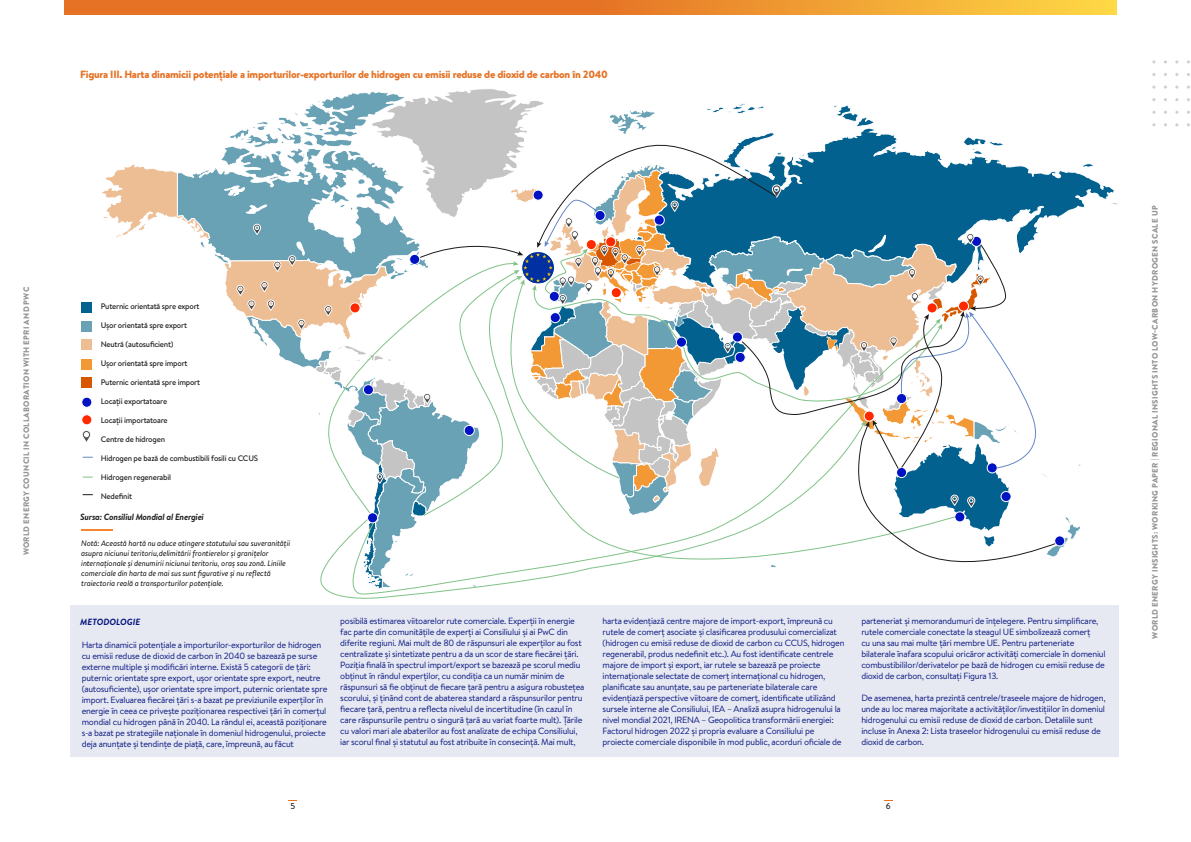
<style>
.page{position:relative;width:1191px;height:842px;background:#fff}
.page>*{position:absolute;margin:0;border:0;box-sizing:border-box;transform-origin:0 0}
.t1{font:900 10.5px "Brandon Text";letter-spacing:-.025em;color:#e57225}
.t2{font:9px/11px "Brandon Text";letter-spacing:-.025em;color:#08167f}
.t3{font:italic 700 9px "Brandon Text";letter-spacing:-.025em;color:#232323}
.t4{font:italic 700 9px "Brandon Text";color:#08167f}
.t5{font:500 8.5px "Brandon Text";color:#232323}
.t6{font:8.3px/16.6px "Brandon Text";color:#242424}
.t7{font:italic 8px/10px "Brandon Text";letter-spacing:-.01em;color:#000}
.t8{font:500 8px "Brandon Text";letter-spacing:-.025em;color:#232323}
.t9{font:900 8px "Brandon Text";letter-spacing:.035em;color:#949494}
</style>
<div class="page">
<svg style="left:590px;top:0;width:526px;height:15px;background:#f1a535"></svg>
<div style="left:65px;top:0;width:525px;height:15px;background:#e57225"></div>
<hr style="left:81px;top:529px;width:32px;height:2px;background:#fa8530">
<div style="left:70px;top:605px;width:1048px;height:152px;background:#e6e8f2"></div>
<svg style="left:221px;top:134px;width:15px;height:29px"></svg>
<svg style="left:102px;top:163px;width:134px;height:145px"></svg>
<svg style="left:1085px;top:163px;width:31px;height:42px"></svg>
<div style="left:82px;top:397px;width:10px;height:10px;background:#0012c2;border-radius:50%"></div>
<div style="left:81px;top:397px;width:11px;height:11px;border:1px solid #fff;border-radius:50%"></div>
<div style="left:82px;top:415px;width:10px;height:10px;background:#ff2900;border-radius:50%"></div>
<div style="left:81px;top:414px;width:11px;height:11px;border:1px solid #fff;border-radius:50%"></div>
<div style="left:82px;top:303px;width:10px;height:10px;background:#03618f"></div>
<div style="left:82px;top:321px;width:10px;height:10px;background:#69a1b5"></div>
<div style="left:82px;top:340px;width:10px;height:10px;background:#edbd94"></div>
<div style="left:82px;top:359px;width:10px;height:10px;background:#f29936"></div>
<div style="left:82px;top:378px;width:10px;height:10px;background:#d65700"></div>
<svg style="left:82px;top:431px;width:9px;height:11px"></svg>
<svg style="left:236px;top:89px;width:849px;height:502px"></svg>
<div style="left:864px;top:411px;width:10px;height:10px;background:#ff2900;border-radius:50%"></div>
<div style="left:863px;top:411px;width:11px;height:11px;border:1px solid #fff;border-radius:50%"></div>
<div style="left:97px;top:304px;width:116px;height:197px;background:#fff"></div>
<p class="t9" style="left:21px;top:555px;width:270px;rotate:-90deg">WORLD ENERGY COUNCIL IN COLLABORATION WITH EPRI AND PWC</p>
<p class="t1" style="left:80px;top:66px;width:529px">Figura III. Harta dinamicii potențiale a importurilor-exporturilor de hidrogen cu emisii reduse de dioxid de carbon în 2040</p>
<p class="t8" style="left:101px;top:301px;width:100px">Puternic orientată spre export</p>
<p class="t8" style="left:101px;top:320px;width:88px">Ușor orientată spre export</p>
<p class="t8" style="left:101px;top:339px;width:74px">Neutră (autosuficient)</p>
<p class="t8" style="left:101px;top:358px;width:88px">Ușor orientată spre import</p>
<p class="t8" style="left:101px;top:377px;width:101px">Puternic orientată spre import</p>
<p class="t8" style="left:101px;top:396px;width:68px">Locații exportatoare</p>
<p class="t8" style="left:101px;top:415px;width:68px">Locații importatoare</p>
<p class="t8" style="left:101px;top:434px;width:66px">Centre de hidrogen</p>
<p class="t8" style="left:101px;top:453px;width:159px">Hidrogen pe bază de combustibili fosili cu CCUS</p>
<p class="t8" style="left:101px;top:472px;width:72px">Hidrogen regenerabil</p>
<p class="t8" style="left:101px;top:491px;width:33px">Nedefinit</p>
<p class="t6" style="left:100px;top:299px;width:92px">Strongly export-oriented</p>
<p class="t6" style="left:100px;top:318px;width:88px">Slightly export-oriented</p>
<p class="t6" style="left:100px;top:356px;width:88px">Slightly import-oriented</p>
<p class="t6" style="left:100px;top:374px;width:92px">Strongly import-oriented</p>
<p class="t6" style="left:100px;top:394px;width:68px">Exporting location</p>
<p class="t6" style="left:100px;top:412px;width:68px">Importing location<br>Hydrogen hubs</p>
<p class="t3" style="left:80px;top:511px;width:125px">Sursa: Consiliul Mondial al Energiei</p>
<p class="t7" style="left:81px;top:538px;width:210px">Notă: Această hartă nu aduce atingere statutului sau suveranității asupra niciunui teritoriu,delimitării frontierelor și granițelor internaționale și denumirii niciunui teritoriu, oraș sau zonă. Liniile comerciale din harta de mai sus sunt figurative și nu reflectă traiectoria reală a transporturilor potențiale.</p>
<p class="t4" style="left:80px;top:615px;width:62px">METODOLOGIE</p>
<p class="t2" style="left:340px;top:615px;width:246px">posibilă estimarea viitoarelor rute comerciale. Experții în energie fac parte din comunitățile de experți ai Consiliului și ai PwC din diferite regiuni. Mai mult de 80 de răspunsuri ale experților au fost centralizate și sintetizate pentru a da un scor de stare fiecărei țări.<br>Poziția finală în spectrul import/export se bazează pe scorul mediu obținut în rândul experților, cu condiția ca un număr minim de răspunsuri să fie obținut de fiecare țară pentru a asigura robustețea scorului, și ținând cont de abaterea standard a răspunsurilor pentru fiecare țară, pentru a reflecta nivelul de incertitudine (în cazul în care răspunsurile pentru o singură țară au variat foarte mult). Țările cu valori mari ale abaterilor au fost analizate de echipa Consiliului, iar scorul final și statutul au fost atribuite în consecință. Mai mult,</p>
<p class="t2" style="left:602px;top:615px;width:243px">harta evidențiază centre majore de import-export, împreună cu rutele de comerț asociate și clasificarea produsului comercializat (hidrogen cu emisii reduse de dioxid de carbon cu CCUS, hidrogen regenerabil, produs nedefinit etc.). Au fost identificate centrele majore de import și export, iar rutele se bazează pe proiecte internaționale selectate de comerț internațional cu hidrogen, planificate sau anunțate, sau pe parteneriate bilaterale care evidențiază perspective viitoare de comerț, identificate utilizând sursele interne ale Consiliului, IEA – Analiză asupra hidrogenului la nivel mondial 2021, IRENA – Geopolitica transformării energiei:<br>Factorul hidrogen 2022 și propria evaluare a Consiliului pe proiecte comerciale disponibile în mod public, acorduri oficiale de</p>
<p class="t2" style="left:861px;top:615px;width:246px">parteneriat și memorandumuri de înțelegere. Pentru simplificare, rutele comerciale conectate la steagul UE simbolizează comerț<br>cu una sau mai multe țări membre UE. Pentru parteneriate bilaterale înafara scopului oricăror activități comerciale în domeniul combustibililor/derivatelor pe bază de hidrogen cu emisii reduse de dioxid de carbon, consultați Figura 13.</p>
<p class="t2" style="left:82px;top:639px;width:247px">Harta dinamicii potențiale a importurilor-exporturilor de hidrogen cu emisii reduse de dioxid de carbon în 2040 se bazează pe surse externe multiple și modificări interne. Există 5 categorii de țări: puternic orientate spre export, ușor orientate spre export, neutre (autosuficiente), ușor orientate spre import, puternic orientate spre import. Evaluarea fiecărei țări s-a bazat pe previziunile experților în energie în ceea ce privește poziționarea respectivei țări în comerțul mondial cu hidrogen până în 2040. La rândul ei, această poziționare s-a bazat pe strategiile naționale în domeniul hidrogenului, proiecte deja anunțate și tendințe de piață, care, împreună, au făcut</p>
<p class="t2" style="left:861px;top:692px;width:246px">De asemenea, harta prezintă centrele/traseele majore de hidrogen, unde au loc marea majoritate a activităților/investițiilor în domeniul hidrogenului cu emisii reduse de dioxid de carbon. Detaliile sunt incluse în Anexa 2: Lista traseelor hidrogenului cu emisii reduse de dioxid de carbon.</p>
<p class="t5" style="left:290px;top:800px;width:6px">5</p>
<p class="t5" style="left:886px;top:800px;width:6px">6</p>
<p class="t9" style="left:1149px;top:639px;width:434px;rotate:-90deg">WORLD ENERGY INSIGHTS: WORKING PAPER | REGIONAL INSIGHTS INTO LOW-CARBON HYDROGEN SCALE UP</p>
</div>
